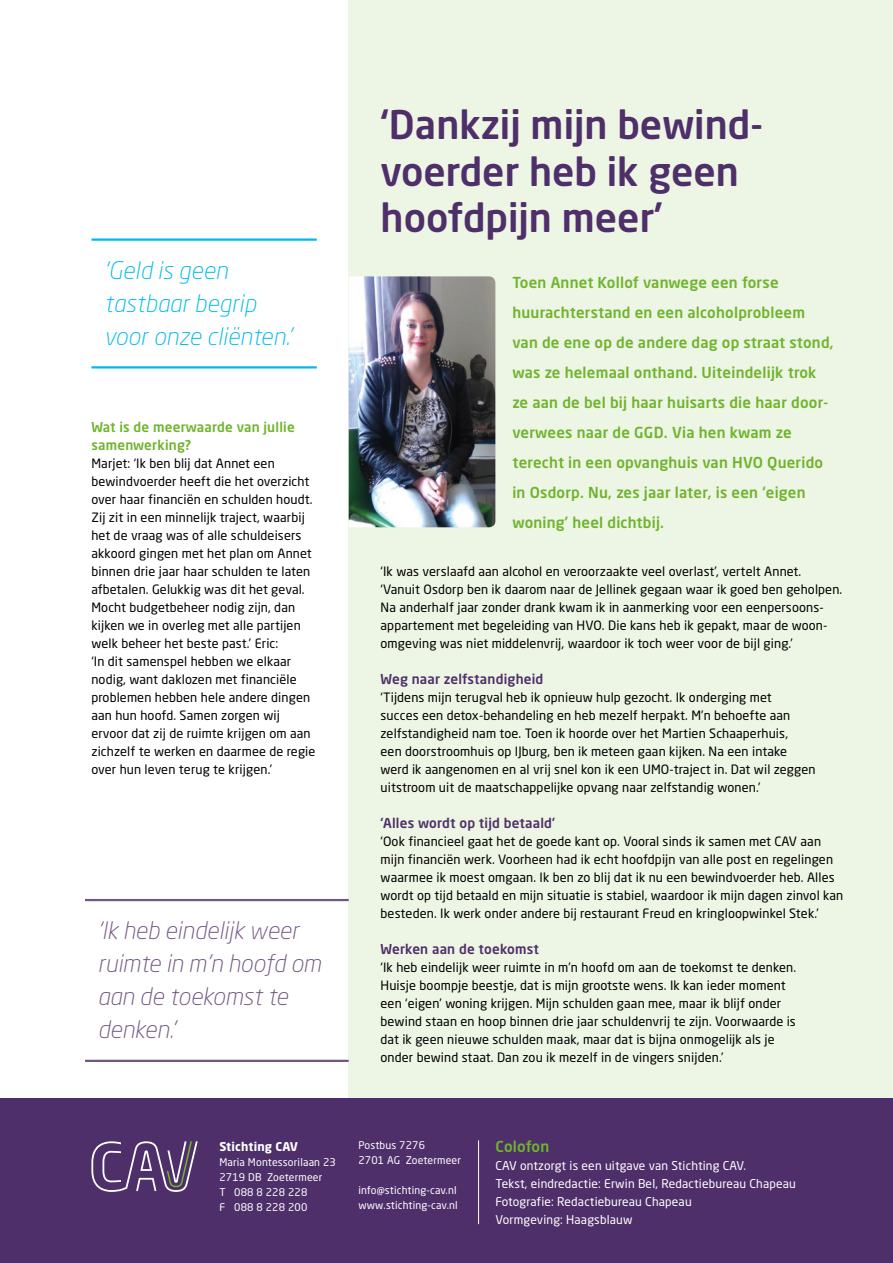
<style>
.page{position:relative;width:893px;height:1263px;background:#fff}
.page>*{position:absolute;margin:0;border:0;box-sizing:border-box;transform-origin:0 0}
.t1{font:500 39px/46.8px "Neo Sans Std";color:#4e2f69}
.t2{font:italic 300 24px/33px "Neo Sans Std";color:#715583}
.t3{font:italic 300 24px/33px "Neo Sans Std";letter-spacing:.005em;color:#00baef}
.t4{font:500 15px/30px "Neo Sans Std";letter-spacing:.015em;color:#6fb42d}
.t5{font:500 13.5px "Neo Sans Std";letter-spacing:.015em;color:#4e2f69}
.t6{font:500 13.5px/18px "Neo Sans Std";letter-spacing:.015em;color:#6fb42d}
.t7{font:12.75px/18px "Neo Sans Std";letter-spacing:.01em;color:#000}
.t8{font:12px/18px "Neo Sans Std";letter-spacing:.015em;color:#fff}
.t9{font:700 12px "Neo Sans Std";letter-spacing:.015em;color:#fff}
.t10{font:10.5px/15px "Neo Sans Std";letter-spacing:.015em;color:#fff}
</style>
<div class="page">
<div style="left:349px;top:0;width:544px;height:1263px;background:#edf5e4"></div>
<img style="left:349px;top:276px;width:146px;height:251px">
<div style="left:0;top:1098px;width:893px;height:165px;background:#4e2f69"></div>
<svg style="left:91px;top:1141px;width:107px;height:51px"></svg>
<hr style="left:478px;top:1140px;width:1px;height:84px;background:#fff">
<hr style="left:85px;top:899px;width:264px;height:2px;background:#715583">
<hr style="left:85px;top:1060px;width:264px;height:2px;background:#715583">
<hr style="left:91px;top:238px;width:226px;height:3px;background:#00baef">
<hr style="left:91px;top:366px;width:226px;height:2px;background:#00baef">
<h2 class="t3" style="left:104px;top:254px;width:189px">‘Geld is geen tastbaar begrip voor onze cliënten.’</h2>
<p class="t6" style="left:91px;top:418px;width:205px">Wat is de meerwaarde van jullie samenwerking?</p>
<p class="t7" style="left:91px;top:454px;width:226px">Marjet: ‘Ik ben blij dat Annet een bewindvoerder heeft die het overzicht over haar financiën en schulden houdt.<br>Zij zit in een minnelijk traject, waarbij het de vraag was of alle schuldeisers akkoord gingen met het plan om Annet binnen drie jaar haar schulden te laten afbetalen. Gelukkig was dit het geval.<br>Mocht budgetbeheer nodig zijn, dan kijken we in overleg met alle partijen welk beheer het beste past.’ Eric:<br>‘In dit samenspel hebben we elkaar nodig, want daklozen met financiële problemen hebben hele andere dingen aan hun hoofd. Samen zorgen wij ervoor dat zij de ruimte krijgen om aan zichzelf te werken en daarmee de regie over hun leven terug te krijgen.’</p>
<h2 class="t2" style="left:98px;top:914px;width:225px">‘Ik heb eindelijk weer ruimte in m’n hoofd om aan de toekomst te denken.’</h2>
<h1 class="t1" style="left:381px;top:100px;width:380px">‘Dankzij mijn bewind&shy;voerder heb ik geen hoofdpijn meer’</h1>
<p class="t4" style="left:512px;top:267px;width:323px">Toen Annet Kollof vanwege een forse huurachterstand en een alcoholprobleem van de ene op de andere dag op straat stond, was ze helemaal onthand. Uiteindelijk trok ze aan de bel bij haar huisarts die haar door&shy;verwees naar de GGD. Via hen kwam ze terecht in een opvanghuis van HVO Querido in Osdorp. Nu, zes jaar later, is een ‘eigen woning’ heel dichtbij.</p>
<p class="t7" style="left:381px;top:562px;width:463px">‘Ik was verslaafd aan alcohol en veroorzaakte veel overlast’, vertelt Annet. ‘Vanuit Osdorp ben ik daarom naar de Jellinek gegaan waar ik goed ben geholpen.<br>Na anderhalf jaar zonder drank kwam ik in aanmerking voor een eenpersoons&shy;appartement met begeleiding van HVO. Die kans heb ik gepakt, maar de woon&shy;omgeving was niet middelenvrij, waardoor ik toch weer voor de bijl ging.’</p>
<p class="t5" style="left:381px;top:671px;width:164px">Weg naar zelfstandigheid</p>
<p class="t7" style="left:381px;top:688px;width:437px">‘Tijdens mijn terugval heb ik opnieuw hulp gezocht. Ik onderging met<br>succes een detox-behandeling en heb mezelf herpakt. M’n behoefte aan zelfstandigheid nam toe. Toen ik hoorde over het Martien Schaaperhuis,<br>een doorstroomhuis op IJburg, ben ik meteen gaan kijken. Na een intake werd ik aangenomen en al vrij snel kon ik een UMO-traject in. Dat wil zeggen uitstroom uit de maatschappelijke opvang naar zelfstandig wonen.’</p>
<p class="t5" style="left:381px;top:815px;width:176px">‘Alles wordt op tijd betaald’</p>
<p class="t7" style="left:381px;top:832px;width:464px">‘Ook financieel gaat het de goede kant op. Vooral sinds ik samen met CAV aan mijn financiën werk. Voorheen had ik echt hoofdpijn van alle post en regelingen waarmee ik moest omgaan. Ik ben zo blij dat ik nu een bewindvoerder heb. Alles wordt op tijd betaald en mijn situatie is stabiel, waardoor ik mijn dagen zinvol kan besteden. Ik werk onder andere bij restaurant Freud en kringloopwinkel Stek.’</p>
<p class="t5" style="left:381px;top:941px;width:160px">Werken aan de toekomst</p>
<p class="t7" style="left:381px;top:958px;width:417px">‘Ik heb eindelijk weer ruimte in m’n hoofd om aan de toekomst te denken.<br>Huisje boompje beestje, dat is mijn grootste wens. Ik kan ieder moment een ‘eigen’ woning krijgen. Mijn schulden gaan mee, maar ik blijf onder bewind staan en hoop binnen drie jaar schuldenvrij te zijn. Voorwaarde is dat ik geen nieuwe schulden maak, maar dat is bijna onmogelijk als je onder bewind staat. Dan zou ik mezelf in de vingers snijden.’</p>
<p class="t9" style="left:219px;top:1138px;width:80px">Stichting CAV</p>
<p class="t10" style="left:219px;top:1154px;width:118px">Maria Montessorilaan 23<br>2719 DB Zoetermeer<br>T 088 8 228 228<br>F 088 8 228 200</p>
<p class="t10" style="left:358px;top:1138px;width:104px">Postbus 7276<br>2701 AG Zoetermeer</p>
<p class="t10" style="left:358px;top:1183px;width:101px">info@stichting-cav.nl www.stichting-cav.nl</p>
<p class="t4" style="left:495px;top:1131px;width:55px">Colofon</p>
<p class="t8" style="left:495px;top:1156px;width:302px">CAV ontzorgt is een uitgave van Stichting CAV.<br>Tekst, eindredactie: Erwin Bel, Redactiebureau Chapeau Fotografie: Redactiebureau Chapeau<br>Vormgeving: Haagsblauw</p>
</div>
